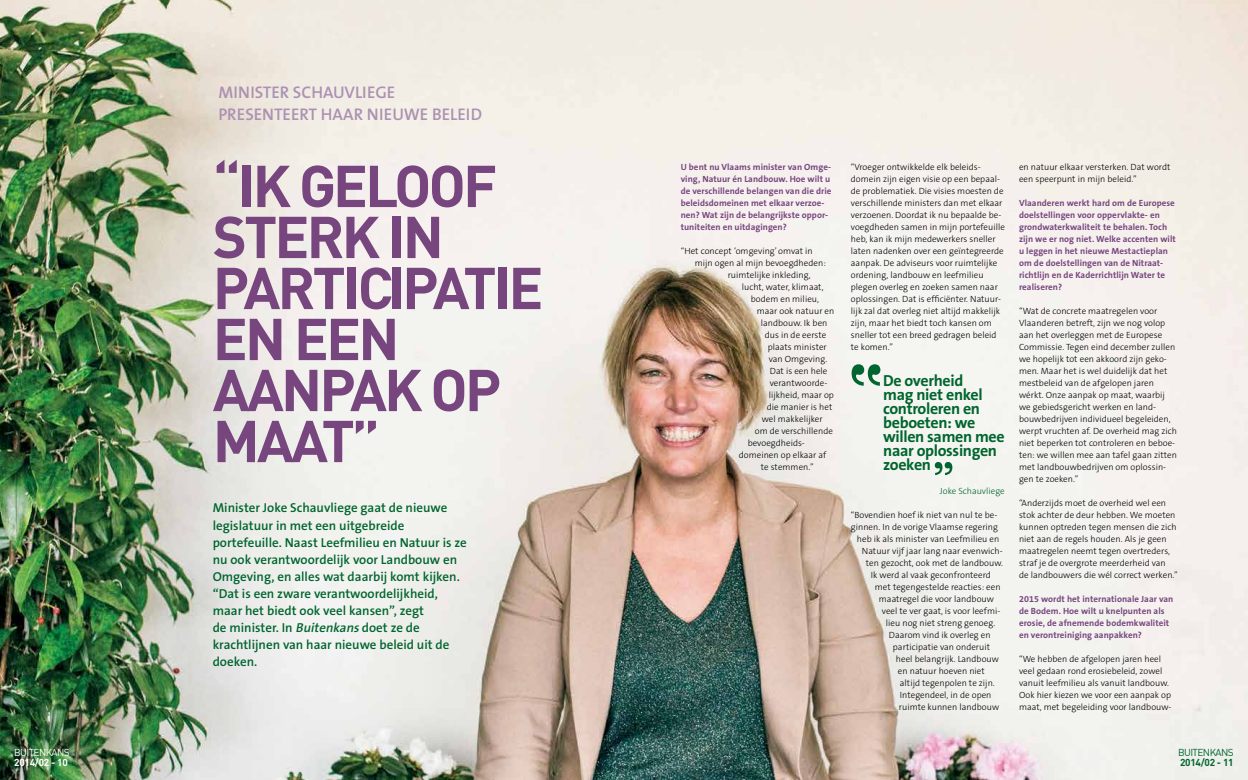
<style>
.page{position:relative;width:1248px;height:780px;background:#fff}
.page>*{position:absolute;margin:0;border:0;box-sizing:border-box;transform-origin:0 0}
.t1{font:700 58px/51px "DIN";letter-spacing:-.05em;color:#78467f}
.t2{font:600 16.9px/22.1px "The Sans B6";color:#ac91b2}
.t3{font:700 16px/14px "The Sans B7";letter-spacing:-.02em;color:#00652e}
.t4{font:600 13px/17px "The Sans B6";color:#00652e}
.t5{font:10px "DIN";letter-spacing:-.06em;color:#fff}
.t6{font:700 10px "DIN";letter-spacing:-.025em;color:#fff}
.t7{font:10px "DIN";letter-spacing:-.06em;color:#00652e}
.t8{font:700 10px "DIN";letter-spacing:-.025em;color:#00652e}
.t9{font:300 9px/12px "The Sans B3";letter-spacing:.005em;color:#000}
.t10{font:700 9px/12px "The Sans B7";letter-spacing:.005em;color:#78467f}
.t11{font:300 9px "The Sans B3";color:#00652e}
.s1{font-style:italic}
</style>
<div class="page">
<img style="left:0;top:0;width:1247px;height:780px">
<svg style="left:851px;top:364px;width:29px;height:22px"></svg>
<svg style="left:934px;top:462px;width:18px;height:13px"></svg>
<p class="t5" style="left:14px;top:746px;width:57px">BUITENKANS</p>
<p class="t6" style="left:14px;top:755px;width:55px">2014/02 - 10</p>
<h2 class="t2" style="left:218px;top:81px;width:265px">MINISTER SCHAUVLIEGE<br>PRESENTEERT HAAR NIEUWE BELEID</h2>
<h1 class="t1" style="left:213px;top:158px;width:332px">“IK GELOOF<br>STERK IN<br>PARTICIPATIE<br>EN EEN<br>AANPAK OP<br>MAAT”</h1>
<p class="t4" style="left:213px;top:500px;width:256px">Minister Joke Schauvliege gaat de nieuwe legislatuur in met een uitgebreide portefeuille. Naast Leefmilieu en Natuur is ze nu ook verantwoordelijk voor Landbouw en Omgeving, en alles wat daarbij komt kijken. “Dat is een zware verantwoordelijkheid, maar het biedt ook veel kansen”, zegt<br>de minister. In <span class="s1">Buitenkans</span> doet ze de krachtlijnen van haar nieuwe beleid uit de doeken.</p>
<p class="t10" style="left:680px;top:161px;width:152px">U bent nu Vlaams minister van Omge&shy;ving, Natuur én Landbouw. Hoe wilt u de verschillende belangen van die drie beleidsdomeinen met elkaar verzoe&shy;nen? Wat zijn de belangrijkste oppor&shy;tuniteiten en uitdagingen?</p>
<p class="t9" style="left:680px;top:246px;width:134px">“Het concept ‘omgeving’ omvat in</p>
<p class="t9" style="left:694px;top:258px;width:133px">mijn ogen al mijn bevoegdheden:</p>
<p class="t9" style="left:727px;top:270px;width:84px">ruimtelijke inkleding,</p>
<p class="t9" style="left:741px;top:282px;width:83px">lucht, water, klimaat,</p>
<p class="t9" style="left:750px;top:294px;width:70px">bodem en milieu,</p>
<p class="t9" style="left:756px;top:306px;width:79px">maar ook natuur en</p>
<p class="t9" style="left:760px;top:318px;width:68px">landbouw. Ik ben</p>
<p class="t9" style="left:764px;top:330px;width:63px">dus in de eerste</p>
<p class="t9" style="left:767px;top:342px;width:61px">plaats minister</p>
<p class="t9" style="left:768px;top:353px;width:60px">van Omgeving.</p>
<p class="t9" style="left:769px;top:365px;width:59px">Dat is een hele</p>
<p class="t9" style="left:769px;top:377px;width:59px">verantwoorde-</p>
<p class="t9" style="left:768px;top:389px;width:67px">lijkheid, maar op</p>
<p class="t9" style="left:766px;top:401px;width:67px">die manier is het</p>
<p class="t9" style="left:761px;top:413px;width:62px">wel makkelijker</p>
<p class="t9" style="left:754px;top:425px;width:80px">om de verschillende</p>
<p class="t9" style="left:747px;top:437px;width:59px">bevoegdheids-</p>
<p class="t9" style="left:738px;top:449px;width:89px">domeinen op elkaar af</p>
<p class="t9" style="left:760px;top:461px;width:54px">te stemmen.”</p>
<p class="t9" style="left:850px;top:161px;width:156px">“Vroeger ontwikkelde elk beleids&shy;domein zijn eigen visie op een bepaal&shy;de problematiek. Die visies moesten de verschillende ministers dan met elkaar verzoenen. Doordat ik nu bepaalde be&shy;voegdheden samen in mijn portefeuille heb, kan ik mijn medewerkers sneller laten nadenken over een geïntegreerde aanpak. De adviseurs voor ruimtelijke ordening, landbouw en leefmilieu plegen overleg en zoeken samen naar oplossingen. Dat is efficiënter. Natuur&shy;lijk zal dat overleg niet altijd makkelijk zijn, maar het biedt toch kansen om sneller tot een breed gedragen beleid te komen.”</p>
<h3 class="t3" style="left:883px;top:374px;width:123px">De overheid<br>mag niet enkel controleren en beboeten: we willen samen mee naar oplossingen zoeken</h3>
<p class="t11" style="left:939px;top:486px;width:66px">Joke Schauvliege</p>
<p class="t9" style="left:850px;top:509px;width:148px">“Bovendien hoef ik niet van nul te be-</p>
<p class="t9" style="left:850px;top:521px;width:149px">ginnen. In de vorige Vlaamse regering</p>
<p class="t9" style="left:856px;top:533px;width:144px">heb ik als minister van Leefmilieu en</p>
<p class="t9" style="left:861px;top:545px;width:142px">Natuur vijf jaar lang naar evenwich-</p>
<p class="t9" style="left:865px;top:557px;width:138px">ten gezocht, ook met de landbouw.</p>
<p class="t9" style="left:870px;top:569px;width:121px">Ik werd al vaak geconfronteerd</p>
<p class="t9" style="left:874px;top:581px;width:127px">met tegengestelde reacties: een</p>
<p class="t9" style="left:878px;top:593px;width:116px">maatregel die voor landbouw</p>
<p class="t9" style="left:881px;top:605px;width:120px">veel te ver gaat, is voor leefmi-</p>
<p class="t9" style="left:885px;top:617px;width:111px">lieu nog niet streng genoeg.</p>
<p class="t9" style="left:888px;top:629px;width:103px">Daarom vind ik overleg en</p>
<p class="t9" style="left:892px;top:641px;width:99px">participatie van onderuit</p>
<p class="t9" style="left:895px;top:653px;width:105px">heel belangrijk. Landbouw</p>
<p class="t9" style="left:897px;top:665px;width:88px">en natuur hoeven niet</p>
<p class="t9" style="left:899px;top:677px;width:96px">altijd tegenpolen te zijn.</p>
<p class="t9" style="left:899px;top:689px;width:93px">Integendeel, in de open</p>
<p class="t9" style="left:898px;top:701px;width:102px">ruimte kunnen landbouw</p>
<p class="t9" style="left:1018px;top:161px;width:153px">en natuur elkaar versterken. Dat wordt een speerpunt in mijn beleid.”</p>
<p class="t10" style="left:1018px;top:197px;width:158px">Vlaanderen werkt hard om de Europese doelstellingen voor oppervlakte- en grondwaterkwaliteit te behalen. Toch zijn we er nog niet. Welke accenten wilt u leggen in het nieuwe Mestactieplan om de doelstellingen van de Nitraat&shy;richtlijn en de Kaderrichtlijn Water te realiseren?</p>
<p class="t9" style="left:1018px;top:305px;width:160px">“Wat de concrete maatregelen voor Vlaanderen betreft, zijn we nog volop aan het overleggen met de Europese Commissie. Tegen eind december zullen we hopelijk tot een akkoord zijn geko&shy;men. Maar het is wel duidelijk dat het mestbeleid van de afgelopen jaren wérkt. Onze aanpak op maat, waarbij we gebiedsgericht werken en land&shy;bouwbedrijven individueel begeleiden, werpt vruchten af. De overheid mag zich niet beperken tot controleren en beboe&shy;ten: we willen mee aan tafel gaan zitten met landbouwbedrijven om oplossin&shy;gen te zoeken.”</p>
<p class="t9" style="left:1018px;top:497px;width:160px">“Anderzijds moet de overheid wel een stok achter de deur hebben. We moeten kunnen optreden tegen mensen die zich niet aan de regels houden. Als je geen maatregelen neemt tegen overtreders, straf je de overgrote meerderheid van<br>de landbouwers die wél correct werken.”</p>
<p class="t10" style="left:1018px;top:593px;width:156px">2015 wordt het internationale Jaar van de Bodem. Hoe wilt u knelpunten als erosie, de afnemende bodemkwaliteit en verontreiniging aanpakken?</p>
<p class="t9" style="left:1018px;top:653px;width:154px">“We hebben de afgelopen jaren heel veel gedaan rond erosiebeleid, zowel vanuit leefmilieu als vanuit landbouw.<br>Ook hier kiezen we voor een aanpak op maat, met begeleiding voor landbouw-</p>
<p class="t7" style="left:1177px;top:746px;width:57px">BUITENKANS</p>
<p class="t8" style="left:1179px;top:755px;width:55px">2014/02 - 11</p>
</div>
